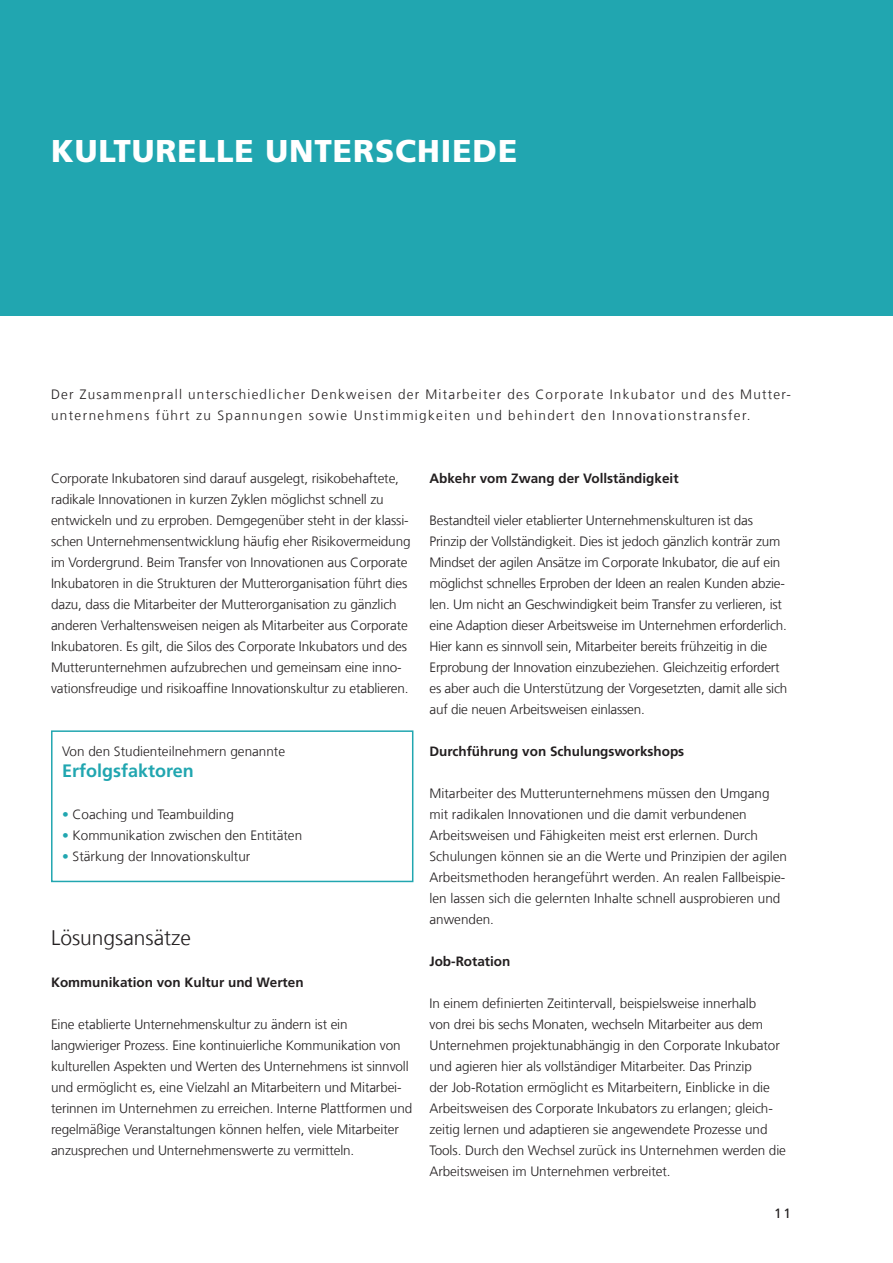
<style>
.page{position:relative;width:893px;height:1263px;background:#fff}
.page>*{position:absolute;margin:0;border:0;box-sizing:border-box;transform-origin:0 0}
._03_Standardüberschr{font:900 31.5px "Frutiger LT Com";letter-spacing:.03em;color:#fff}
._07_Zwischenüberschr{font:300 21px "Frutiger LT Com";color:#231f20}
._07_Zwischenüberschr-2{font:700 18px "Frutiger LT Com";color:#21a6b0}
._06_Fließtext{font:300 13.5px/21px "Frutiger LT Com";letter-spacing:-.01em;color:#231f20}
._04_Einleitungstext{font:300 13.5px/21px "Frutiger LT Com";letter-spacing:.09em;color:#231f20}
._07_Zwischenüberschr-3{font:700 13.5px "Frutiger LT Com";color:#231f20}
.Aufzählung_1_Ordnung{font:300 13.5px "Frutiger LT Com";color:#231f20}
.Absatzformat_1{font:300 13.5px "Frutiger LT Com";color:#231f20}
.t1{font:13.5px "Frutiger LT Com";color:#231f20}
.s1{color:#21a6b0}
</style>
<div class="page">
<div style="left:0;top:0;width:893px;height:315px;background:#21a6b0"></div>
<div style="left:51px;top:730px;width:362px;height:152px;border:2px solid #21a6b0"></div>
<p class="_03_Standardüberschr" style="left:51px;top:133px;width:468px">KULTURELLE UNTERSCHIEDE</p>
<p class="_04_Einleitungstext" style="left:51px;top:384px;width:741px">Der Zusammenprall unterschiedlicher Denkweisen der Mitarbeiter des Corporate Inkubator und des Mutter&shy;unternehmens führt zu Spannungen sowie Unstimmigkeiten und behindert den Innovationstransfer.</p>
<p class="_06_Fließtext" style="left:51px;top:468px;width:361px">Corporate Inkubatoren sind darauf ausgelegt, risikobehaftete, radikale Innovationen in kurzen Zyklen möglichst schnell zu entwickeln und zu erproben. Demgegenüber steht in der klassi&shy;schen Unternehmensentwicklung häufig eher Risikovermeidung im Vordergrund. Beim Transfer von Innovationen aus Corporate Inkubatoren in die Strukturen der Mutterorganisation führt dies dazu, dass die Mitarbeiter der Mutterorganisation zu gänzlich anderen Verhaltensweisen neigen als Mitarbeiter aus Corporate Inkubatoren. Es gilt, die Silos des Corporate Inkubators und des Mutterunternehmen aufzubrechen und gemeinsam eine inno&shy;vationsfreudige und risikoaffine Innovationskultur zu etablieren.</p>
<p class="_07_Zwischenüberschr-3" style="left:429px;top:470px;width:251px">Abkehr vom Zwang der Vollständigkeit</p>
<p class="_06_Fließtext" style="left:429px;top:510px;width:359px">Bestandteil vieler etablierter Unternehmenskulturen ist das Prinzip der Vollständigkeit. Dies ist jedoch gänzlich konträr zum Mindset der agilen Ansätze im Corporate Inkubator, die auf ein möglichst schnelles Erproben der Ideen an realen Kunden abzie&shy;len. Um nicht an Geschwindigkeit beim Transfer zu verlieren, ist eine Adaption dieser Arbeitsweise im Unternehmen erforderlich.<br>Hier kann es sinnvoll sein, Mitarbeiter bereits frühzeitig in die Erprobung der Innovation einzubeziehen. Gleichzeitig erfordert es aber auch die Unterstützung der Vorgesetzten, damit alle sich auf die neuen Arbeitsweisen einlassen.</p>
<p class="_07_Zwischenüberschr-3" style="left:429px;top:743px;width:256px">Durchführung von Schulungsworkshops</p>
<p class="_06_Fließtext" style="left:429px;top:783px;width:359px">Mitarbeiter des Mutterunternehmens müssen den Umgang mit radikalen Innovationen und die damit verbundenen Arbeitsweisen und Fähigkeiten meist erst erlernen. Durch Schulungen können sie an die Werte und Prinzipien der agilen Arbeitsmethoden herangeführt werden. An realen Fallbeispie&shy;len lassen sich die gelernten Inhalte schnell ausprobieren und anwenden.</p>
<p class="_07_Zwischenüberschr-3" style="left:429px;top:953px;width:82px">Job-Rotation</p>
<p class="_06_Fließtext" style="left:429px;top:993px;width:358px">In einem definierten Zeitintervall, beispielsweise innerhalb<br>von drei bis sechs Monaten, wechseln Mitarbeiter aus dem Unternehmen projektunabhängig in den Corporate Inkubator und agieren hier als vollständiger Mitarbeiter. Das Prinzip<br>der Job-Rotation ermöglicht es Mitarbeitern, Einblicke in die Arbeitsweisen des Corporate Inkubators zu erlangen; gleich&shy;zeitig lernen und adaptieren sie angewendete Prozesse und Tools. Durch den Wechsel zurück ins Unternehmen werden die Arbeitsweisen im Unternehmen verbreitet.</p>
<p class="Absatzformat_1" style="left:62px;top:743px;width:225px">Von den Studienteilnehmern genannte</p>
<p class="_07_Zwischenüberschr-2" style="left:62px;top:760px;width:133px">Erfolgsfaktoren</p>
<p class="_06_Fließtext" style="left:62px;top:804px;width:173px"><span class="s1">•</span> Coaching und Teambuilding</p>
<p class="Aufzählung_1_Ordnung" style="left:62px;top:827px;width:242px"><span class="s1">•</span> Kommunikation zwischen den Entitäten</p>
<p class="_06_Fließtext" style="left:62px;top:846px;width:190px"><span class="s1">•</span> Stärkung der Innovationskultur</p>
<p class="_07_Zwischenüberschr" style="left:51px;top:926px;width:142px">Lösungsansätze</p>
<p class="_07_Zwischenüberschr-3" style="left:51px;top:974px;width:254px">Kommunikation von Kultur und Werten</p>
<p class="_06_Fließtext" style="left:51px;top:1014px;width:363px">Eine etablierte Unternehmenskultur zu ändern ist ein langwieriger Prozess. Eine kontinuierliche Kommunikation von kulturellen Aspekten und Werten des Unternehmens ist sinnvoll und ermöglicht es, eine Vielzahl an Mitarbeitern und Mitarbei&shy;terinnen im Unternehmen zu erreichen. Interne Plattformen und regelmäßige Veranstaltungen können helfen, viele Mitarbeiter anzusprechen und Unternehmenswerte zu vermitteln.</p>
<p class="t1" style="left:774px;top:1205px;width:18px">11</p>
</div>
